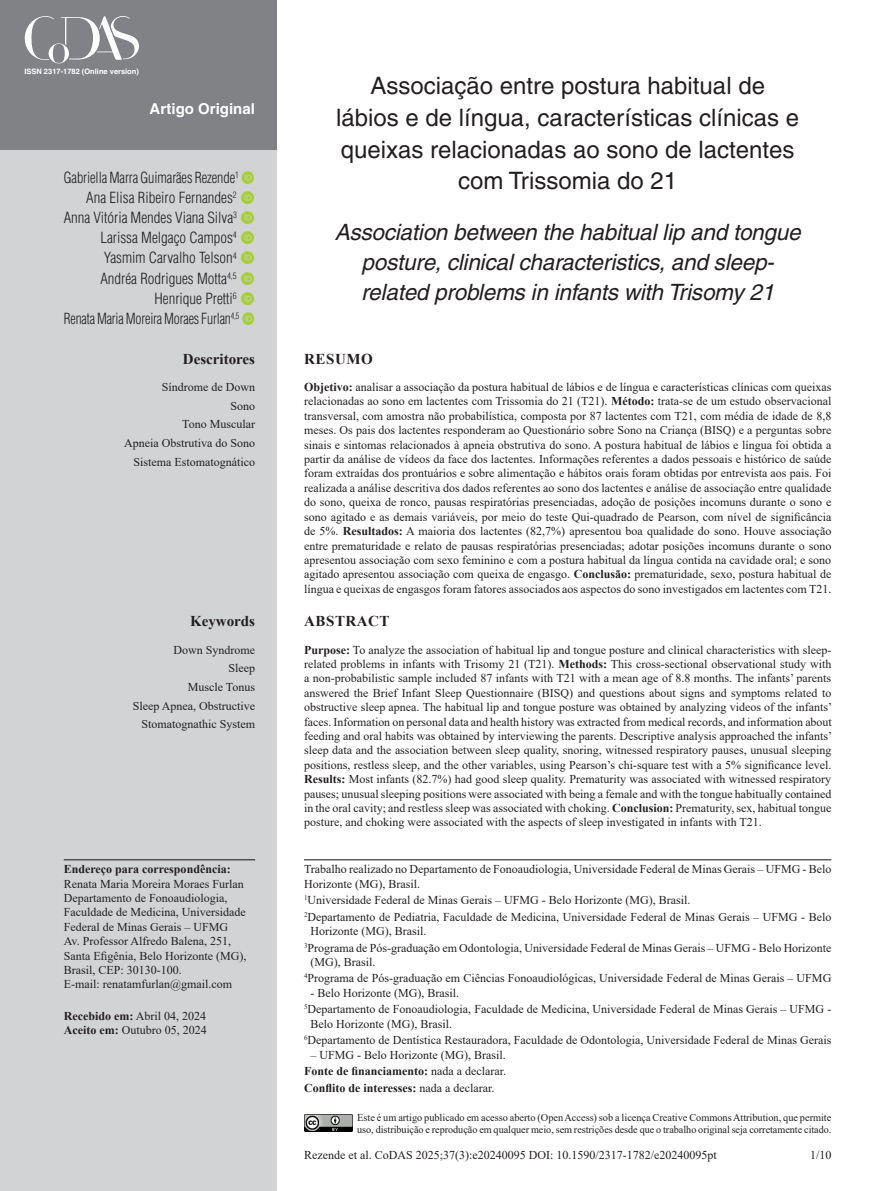
<style>
.page{position:relative;width:893px;height:1191px;background:#fff}
.page>*{position:absolute;margin:0;border:0;box-sizing:border-box;transform-origin:0 0}
.ArticleTitle{font:24px/31.5px "Helvetica";color:#231f20;text-align:center}
.ArticleTitle-Trans1{font:italic 22.5px/30px "Helvetica";letter-spacing:-.01em;color:#231f20;text-align:center}
.Authors{font:300 condensed 15px "Helvetica";color:#231f20}
.Authors-2{font:300 condensed 15px "Helvetica";color:#231f20;scale:.91 1}
.Authors-3{font:300 condensed 15px "Helvetica";color:#231f20;scale:.95 1}
.t1{font:700 15px "Helvetica";color:#fff}
.KeywordsTitle{font:700 15px "Times New Roman";color:#231f20}
.KeywordsTitle-Trans1{font:700 15px "Times New Roman";color:#231f20}
.AbstractTitle-Trans1{font:700 15px "Times New Roman";letter-spacing:.035em;color:#231f20}
.AbstractTitle{font:700 15px "Times New Roman";letter-spacing:.035em;color:#231f20}
.Abstract{font:12px/14.4px "Times New Roman";color:#231f20;text-align:justify}
.Abstract-Trans1{font:12px/14.4px "Times New Roman";color:#231f20;text-align:justify}
.Affiliations{font:12px/14.4px "Times New Roman";color:#231f20}
.Correspondence{font:12px/14.4px "Times New Roman";color:#231f20}
.fnArticleOther{font:12px/14.4px "Times New Roman";color:#231f20}
.Keywords{font:12px "Times New Roman";color:#231f20}
.Keywords-Trans1{font:12px "Times New Roman";color:#231f20}
.History{font:12px/14.4px "Times New Roman";color:#231f20}
.fnSupported-by{font:700 12px "Times New Roman";color:#231f20}
.fnConflict{font:700 12px "Times New Roman";color:#231f20}
.pubNameFooter{font:10.5px/12.6px "Times New Roman";letter-spacing:-.005em;color:#231f20}
.t2{font:700 7.5px "Helvetica";color:#fff}
.s1{font-weight:700}
.s2{font-weight:400}
</style>
<div class="page">
<div style="left:0;top:149px;width:276px;height:1042px;background:#d1d3d4"></div>
<div style="left:0;top:0;width:276px;height:149px;background:#808285"></div>
<img style="left:304px;top:1114px;width:48px;height:17px">
<svg style="left:24px;top:16px;width:115px;height:48px"></svg>
<hr style="left:64px;top:859px;width:191px;height:1px;background:#231f20">
<hr style="left:304px;top:859px;width:527px;height:1px;background:#231f20">
<p class="t2" style="left:24px;top:66px;width:116px">ISSN 2317-1782 (Online version)</p>
<p class="t1" style="left:150px;top:100px;width:107px">Artigo Original</p>
<p class="Authors-3" style="left:64px;top:168px;width:186px">Gabriella Marra Guimarães Rezende<sup>1</sup></p>
<p class="Authors" style="left:86px;top:188px;width:152px">Ana Elisa Ribeiro Fernandes<sup>2</sup></p>
<p class="Authors" style="left:64px;top:208px;width:175px">Anna Vitória Mendes Viana Silva<sup>3</sup></p>
<p class="Authors" style="left:100px;top:228px;width:138px">Larissa Melgaço Campos<sup>4</sup></p>
<p class="Authors" style="left:104px;top:249px;width:135px">Yasmim Carvalho Telson<sup>4</sup></p>
<p class="Authors" style="left:100px;top:269px;width:138px">Andréa Rodrigues Motta<sup>4,5</sup></p>
<p class="Authors" style="left:155px;top:289px;width:84px">Henrique Pretti<sup>6</sup></p>
<p class="Authors-2" style="left:64px;top:309px;width:195px">Renata Maria Moreira Moraes Furlan<sup>4,5</sup></p>
<p class="KeywordsTitle" style="left:183px;top:348px;width:74px">Descritores</p>
<p class="Keywords" style="left:162px;top:378px;width:95px">Síndrome de Down</p>
<p class="Keywords" style="left:230px;top:397px;width:26px">Sono</p>
<p class="Keywords" style="left:182px;top:416px;width:74px">Tono Muscular</p>
<p class="Keywords" style="left:124px;top:434px;width:132px">Apneia Obstrutiva do Sono</p>
<p class="Keywords" style="left:133px;top:453px;width:123px">Sistema Estomatognático</p>
<p class="KeywordsTitle-Trans1" style="left:190px;top:610px;width:66px">Keywords</p>
<p class="Keywords-Trans1" style="left:173px;top:641px;width:83px">Down Syndrome</p>
<p class="Keywords-Trans1" style="left:228px;top:660px;width:28px">Sleep</p>
<p class="Keywords-Trans1" style="left:188px;top:678px;width:69px">Muscle Tonus</p>
<p class="Keywords-Trans1" style="left:133px;top:697px;width:124px">Sleep Apnea, Obstructive</p>
<p class="Keywords-Trans1" style="left:141px;top:715px;width:115px">Stomatognathic System</p>
<p class="Correspondence" style="left:64px;top:861px;width:184px"><span class="s1">Endereço para correspondência:<br></span>Renata Maria Moreira Moraes Furlan Departamento de Fonoaudiologia, Faculdade de Medicina, Universidade Federal de Minas Gerais – UFMG Av. Professor Alfredo Balena, 251, Santa Efigênia, Belo Horizonte (MG), Brasil, CEP: 30130-100.<br>E-mail: renatamfurlan@gmail.com</p>
<p class="History" style="left:64px;top:1008px;width:144px"><span class="s1">Recebido em:</span> Abril 04, 2024<br><span class="s1">Aceito em:</span> Outubro 05, 2024</p>
<p class="ArticleTitle" style="left:336px;top:70px;width:464px">Associação entre postura habitual de lábios e de língua, características clínicas e queixas relacionadas ao sono de lactentes com Trissomia do 21</p>
<p class="ArticleTitle-Trans1" style="left:335px;top:217px;width:467px">Association between the habitual lip and tongue posture, clinical characteristics, and sleep&shy;related problems in infants with Trisomy 21</p>
<p class="AbstractTitle" style="left:304px;top:348px;width:70px">RESUMO</p>
<p class="Abstract" style="left:304px;top:379px;width:529px"><span class="s1">Objetivo:</span> analisar a associação da postura habitual de lábios e de língua e características clínicas com queixas relacionadas ao sono em lactentes com Trissomia do 21 (T21). <span class="s1">Método:</span> trata-se de um estudo observacional transversal, com amostra não probabilística, composta por 87 lactentes com T21, com média de idade de 8,8 meses. Os pais dos lactentes responderam ao Questionário sobre Sono na Criança (BISQ) e a perguntas sobre sinais e sintomas relacionados à apneia obstrutiva do sono. A postura habitual de lábios e língua foi obtida a partir da análise de vídeos da face dos lactentes. Informações referentes a dados pessoais e histórico de saúde foram extraídas dos prontuários e sobre alimentação e hábitos orais foram obtidas por entrevista aos pais. Foi realizada a análise descritiva dos dados referentes ao sono dos lactentes e análise de associação entre qualidade do sono, queixa de ronco, pausas respiratórias presenciadas, adoção de posições incomuns durante o sono e sono agitado e as demais variáveis, por meio do teste Qui-quadrado de Pearson, com nível de significância de 5%. <span class="s1">Resultados:</span> A maioria dos lactentes (82,7%) apresentou boa qualidade do sono. Houve associação entre prematuridade e relato de pausas respiratórias presenciadas; adotar posições incomuns durante o sono apresentou associação com sexo feminino e com a postura habitual da língua contida na cavidade oral; e sono agitado apresentou associação com queixa de engasgo. <span class="s1">Conclusão:</span> prematuridade, sexo, postura habitual de língua e queixas de engasgos foram fatores associados aos aspectos do sono investigados em lactentes com T21.</p>
<p class="AbstractTitle-Trans1" style="left:304px;top:610px;width:87px">ABSTRACT</p>
<p class="Abstract-Trans1" style="left:304px;top:642px;width:530px"><span class="s1">Purpose:</span> To analyze the association of habitual lip and tongue posture and clinical characteristics with sleep&shy;related problems in infants with Trisomy 21 (T21). <span class="s1">Methods:</span> This cross-sectional observational study with a non-probabilistic sample included 87 infants with T21 with a mean age of 8.8 months. The infants’ parents answered the Brief Infant Sleep Questionnaire (BISQ) and questions about signs and symptoms related to obstructive sleep apnea. The habitual lip and tongue posture was obtained by analyzing videos of the infants’ faces. Information on personal data and health history was extracted from medical records, and information about feeding and oral habits was obtained by interviewing the parents. Descriptive analysis approached the infants’ sleep data and the association between sleep quality, snoring, witnessed respiratory pauses, unusual sleeping positions, restless sleep, and the other variables, using Pearson’s chi-square test with a 5% significance level.<br><span class="s1">Results:</span> Most infants (82.7%) had good sleep quality. Prematurity was associated with witnessed respiratory pauses; unusual sleeping positions were associated with being a female and with the tongue habitually contained in the oral cavity; and restless sleep was associated with choking. <span class="s1">Conclusion:</span> Prematurity, sex, habitual tongue posture, and choking were associated with the aspects of sleep investigated in infants with T21.</p>
<p class="fnArticleOther" style="left:304px;top:861px;width:529px">Trabalho realizado no Departamento de Fonoaudiologia, Universidade Federal de Minas Gerais – UFMG - Belo<br>Horizonte (MG), Brasil.</p>
<p class="Affiliations" style="left:304px;top:892px;width:388px"><sup>1</sup>Universidade Federal de Minas Gerais – UFMG - Belo Horizonte (MG), Brasil.</p>
<p class="Affiliations" style="left:310px;top:909px;width:522px;text-indent:-6px"><sup>2</sup>Departamento de Pediatria, Faculdade de Medicina, Universidade Federal de Minas Gerais – UFMG - Belo<br>Horizonte (MG), Brasil.</p>
<p class="Affiliations" style="left:310px;top:940px;width:523px;text-indent:-6px"><sup>3</sup>Programa de Pós-graduação em Odontologia, Universidade Federal de Minas Gerais – UFMG - Belo Horizonte (MG), Brasil.</p>
<p class="Affiliations" style="left:304px;top:970px;width:529px"><sup>4</sup>Programa de Pós-graduação em Ciências Fonoaudiológicas, Universidade Federal de Minas Gerais – UFMG</p>
<p class="Affiliations" style="left:310px;top:985px;width:150px">- Belo Horizonte (MG), Brasil.</p>
<p class="Affiliations" style="left:310px;top:1001px;width:522px;text-indent:-6px"><sup>5</sup>Departamento de Fonoaudiologia, Faculdade de Medicina, Universidade Federal de Minas Gerais – UFMG -<br>Belo Horizonte (MG), Brasil.</p>
<p class="Affiliations" style="left:304px;top:1032px;width:529px"><sup>6</sup>Departamento de Dentística Restauradora, Faculdade de Odontologia, Universidade Federal de Minas Gerais</p>
<p class="Affiliations" style="left:310px;top:1047px;width:197px">– UFMG - Belo Horizonte (MG), Brasil.</p>
<p class="fnSupported-by" style="left:304px;top:1062px;width:203px">Fonte de financiamento: <span class="s2">nada a declarar.</span></p>
<p class="fnConflict" style="left:304px;top:1079px;width:192px">Conflito de interesses: <span class="s2">nada a declarar.</span></p>
<p class="pubNameFooter" style="left:357px;top:1110px;width:476px">Este é um artigo publicado em acesso aberto (Open Access) sob a licença Creative Commons Attribution, que permite uso, distribuição e reprodução em qualquer meio, sem restrições desde que o trabalho original seja corretamente citado.</p>
<p class="Abstract" style="left:304px;top:1147px;width:414px">Rezende et al. CoDAS 2025;37(3):e20240095 DOI: 10.1590/2317-1782/e20240095pt</p>
<p class="Abstract" style="left:810px;top:1147px;width:23px">1/10</p>
</div>
